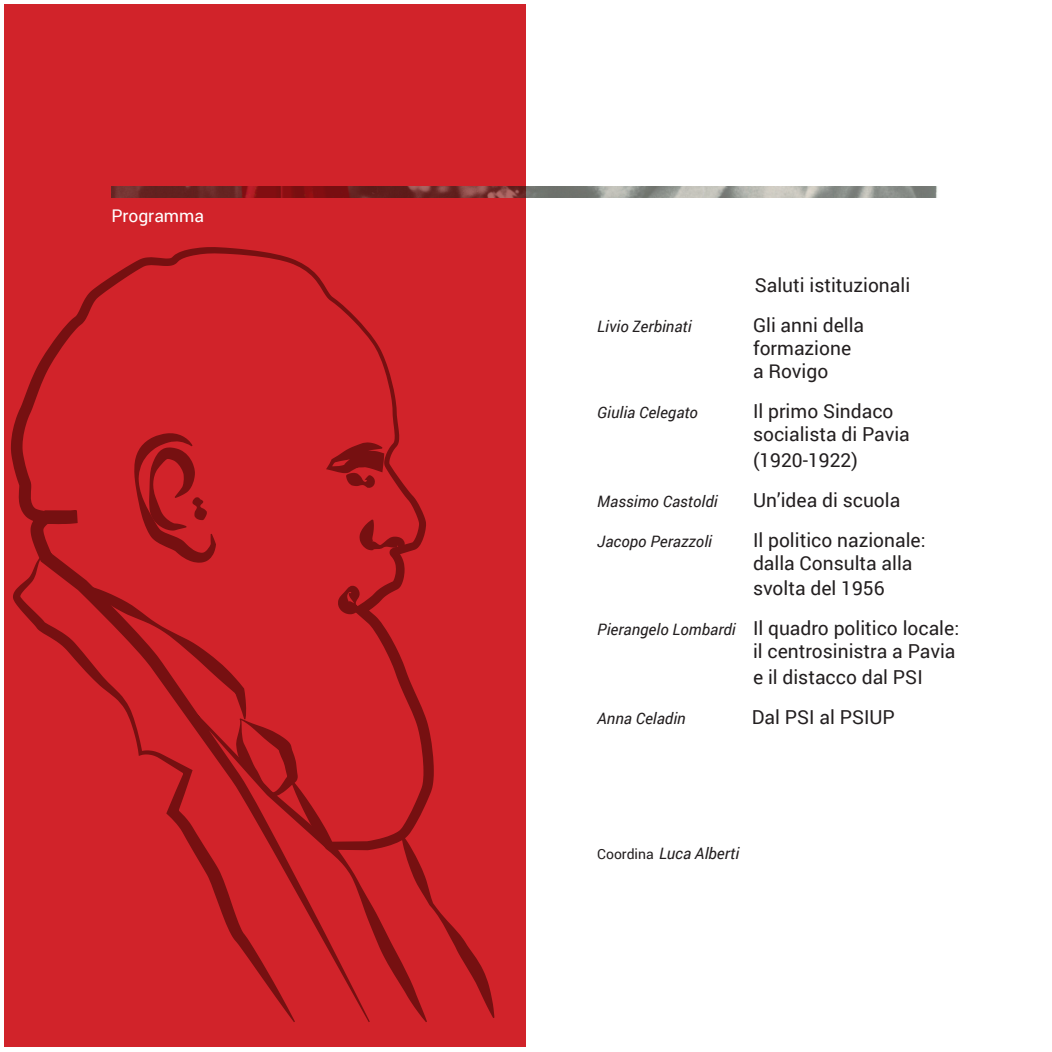
<style>
.page{position:relative;width:1052px;height:1052px;background:#fff}
.page>*{position:absolute;margin:0;border:0;box-sizing:border-box;transform-origin:0 0}
.t1{font:19.25px/23.1px "Roboto";color:#231f20}
.t2{font:17.5px "Roboto";color:#fff}
.t3{font:italic 15.75px "Roboto";color:#231f20}
.s1{font-style:italic;font-size:15.75px}
.s2{font-style:normal;font-size:14px}
</style>
<div class="page">
<div style="left:5px;top:5px;width:521px;height:1042px;background:#d1232a"></div>
<svg style="left:11px;top:247px;width:415px;height:338px"></svg>
<svg style="left:13px;top:557px;width:282px;height:110px"></svg>
<svg style="left:134px;top:433px;width:82px;height:130px"></svg>
<svg style="left:326px;top:442px;width:58px;height:46px"></svg>
<svg style="left:359px;top:519px;width:46px;height:31px"></svg>
<svg style="left:82px;top:585px;width:412px;height:437px"></svg>
<img style="left:111px;top:186px;width:827px;height:11px">
<p class="t2" style="left:111px;top:204px;width:94px">Programma</p>
<p class="t1" style="left:755px;top:273px;width:157px">Saluti istituzionali</p>
<p class="t3" style="left:597px;top:315px;width:96px">Livio Zerbinati</p>
<p class="t1" style="left:753px;top:313px;width:113px">Gli anni della formazione a Rovigo</p>
<p class="t3" style="left:597px;top:402px;width:102px">Giulia Celegato</p>
<p class="t1" style="left:753px;top:399px;width:158px">Il primo Sindaco socialista di Pavia</p>
<p class="t1" style="left:753px;top:447px;width:106px">(1920-1922)</p>
<p class="t3" style="left:597px;top:490px;width:122px">Massimo Castoldi</p>
<p class="t1" style="left:753px;top:487px;width:149px">Un’idea di scuola</p>
<p class="t3" style="left:597px;top:530px;width:116px">Jacopo Perazzoli</p>
<p class="t1" style="left:753px;top:528px;width:174px">Il politico nazionale: dalla Consulta alla</p>
<p class="t1" style="left:597px;top:567px;width:363px;line-height:40.1px;text-indent:156px">svolta del 1956<br><span class="s1">Pierangelo Lombardi</span> Il quadro politico locale:</p>
<p class="t1" style="left:753px;top:638px;width:204px;line-height:25.2px">il centrosinistra a Pavia e il distacco dal PSI</p>
<p class="t3" style="left:597px;top:707px;width:90px">Anna Celadin</p>
<p class="t1" style="left:752px;top:704px;width:144px">Dal PSI al PSIUP</p>
<p class="t3" style="left:597px;top:842px;width:144px"><span class="s2">Coordina</span> Luca Alberti</p>
</div>
